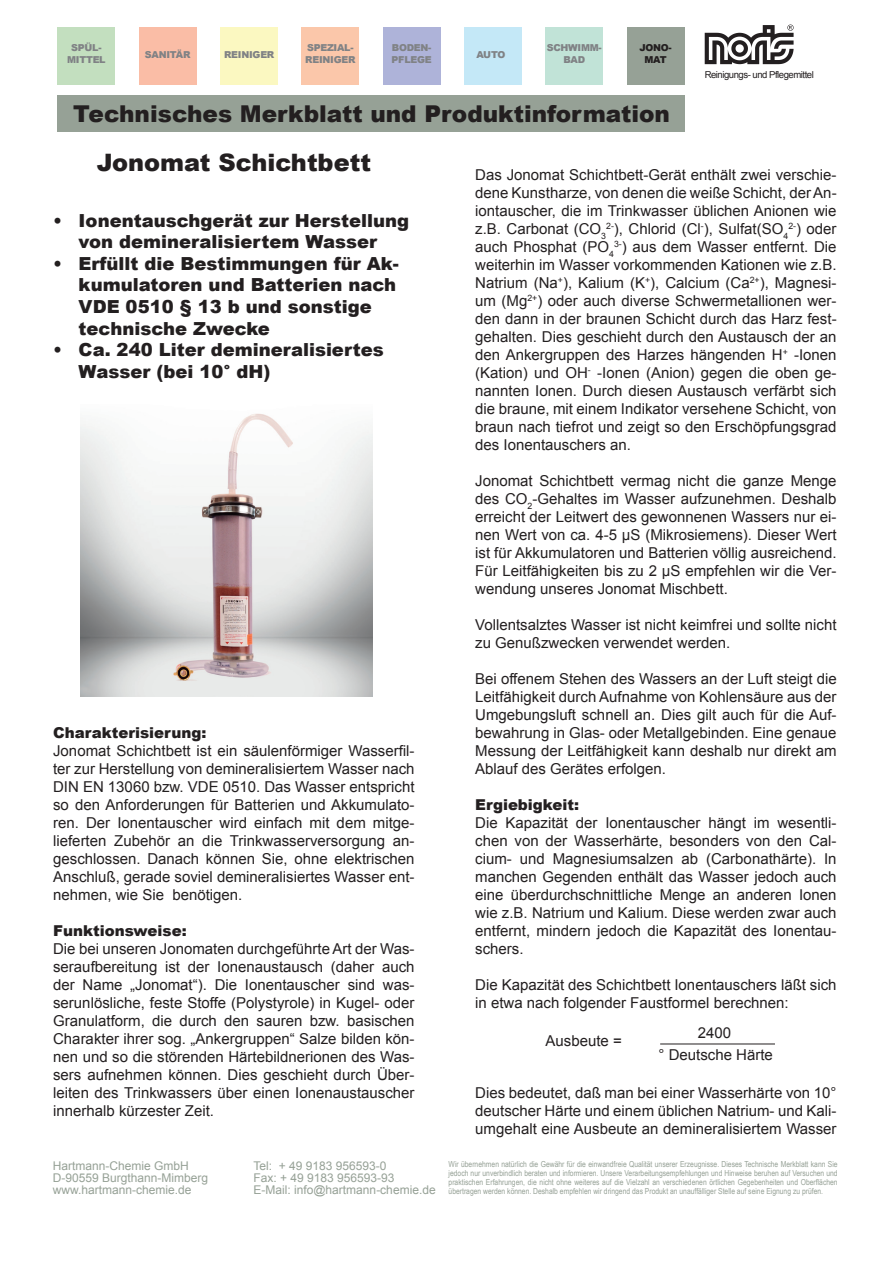
<style>
.page{position:relative;width:893px;height:1263px;background:#fff}
.page>*{position:absolute;margin:0;border:0;box-sizing:border-box;transform-origin:0 0}
.t1{font:900 24px "Arial";color:#231f20}
.t2{font:900 23.25px "Arial";color:#231f20}
.t3{font:900 18px/21.6px "Arial";color:#231f20}
.t4{font:15px/18px "Arial";color:#231f20;text-align:justify}
.t5{font:900 15px "Arial";color:#231f20}
.t6{font:12px/12px "Arial";color:#96a196}
.t7{font:900 9.6px/12.3px "Arial";letter-spacing:-.025em;color:#808285}
.t8{font:9.6px "Arial";letter-spacing:-.05em;color:#231f20}
.t9{font:900 9.6px/12.3px "Arial";letter-spacing:-.025em;color:#231f20;text-align:center}
.t10{font:8.25px/9px "Arial Narrow";color:#96a196;text-align:justify}
</style>
<div class="page">
<div style="left:383px;top:27px;width:58px;height:58px;background:#aeb3d9"></div>
<div style="left:464px;top:27px;width:58px;height:58px;background:#c4e8f7"></div>
<div style="left:301px;top:27px;width:58px;height:58px;background:#fbc7aa"></div>
<div style="left:220px;top:27px;width:58px;height:58px;background:#fbf8c1"></div>
<div style="left:627px;top:27px;width:58px;height:58px;background:#96a196"></div>
<div style="left:545px;top:27px;width:58px;height:58px;background:#c1e3d7"></div>
<div style="left:57px;top:27px;width:58px;height:58px;background:#c3dfbf"></div>
<div style="left:139px;top:27px;width:58px;height:58px;background:#fabda6"></div>
<svg style="left:705px;top:25px;width:89px;height:39px"></svg>
<div style="left:57px;top:95px;width:628px;height:37px;background:#96a196"></div>
<img style="left:81px;top:413px;width:292px;height:284px">
<hr style="left:660px;top:1043px;width:115px;height:1px;background:#231f20">
<p class="t7" style="left:67px;top:41px;width:40px;text-align:center">SPÜL-<br>MITTEL</p>
<p class="t7" style="left:145px;top:48px;width:47px">SANITÄR</p>
<p class="t7" style="left:305px;top:41px;width:52px">SPEZIAL-<br>REINIGER</p>
<p class="t7" style="left:392px;top:41px;width:42px">BODEN-<br>PFLEGE</p>
<p class="t7" style="left:224px;top:48px;width:52px">REINIGER</p>
<p class="t7" style="left:476px;top:48px;width:30px">AUTO</p>
<p class="t7" style="left:547px;top:41px;width:57px;text-align:center">SCHWIMM-<br>BAD</p>
<p class="t9" style="left:639px;top:41px;width:34px">JONO-<br>MAT</p>
<h2 class="t2" style="left:73px;top:97px;width:598px">Technisches Merkblatt und Produktinformation</h2>
<p class="t8" style="left:705px;top:68px;width:111px">Reinigungs- und Pflegemittel</p>
<h1 class="t1" style="left:97px;top:145px;width:276px">Jonomat Schichtbett</h1>
<p class="t3" style="left:53px;top:209px;width:357px;text-align:center">• Ionentauschgerät zur Herstellung von demineralisiertem Wasser</p>
<p class="t3" style="left:79px;top:252px;width:322px;text-indent:-26px">• Erfüllt die Bestimmungen für Ak&shy;kumulatoren und Batterien nach<br>VDE 0510 § 13 b und sonstige technische Zwecke</p>
<p class="t3" style="left:79px;top:338px;width:307px;text-indent:-26px">• Ca. 240 Liter demineralisiertes<br>Wasser (bei 10° dH)</p>
<p class="t5" style="left:53px;top:722px;width:155px">Charakterisierung:</p>
<p class="t4" style="left:53px;top:742px;width:363px">Jonomat Schichtbett ist ein säulenförmiger Wasserfil&shy;ter zur Herstellung von demineralisiertem Wasser nach DIN EN 13060 bzw. VDE 0510. Das Wasser entspricht so den Anforderungen für Batterien und Akkumulato&shy;ren. Der Ionentauscher wird einfach mit dem mitge&shy;lieferten Zubehör an die Trinkwasserversorgung an&shy;geschlossen. Danach können Sie, ohne elektrischen Anschluß, gerade soviel demineralisiertes Wasser ent&shy;nehmen, wie Sie benötigen.</p>
<p class="t5" style="left:53px;top:920px;width:135px">Funktionsweise:</p>
<p class="t4" style="left:53px;top:940px;width:363px">Die bei unseren Jonomaten durchgeführte Art der Was&shy;seraufbereitung ist der Ionenaustausch (daher auch der Name „Jonomat“). Die Ionentauscher sind was&shy;serunlösliche, feste Stoffe (Polystyrole) in Kugel- oder Granulatform, die durch den sauren bzw. basischen Charakter ihrer sog. „Ankergruppen“ Salze bilden kön&shy;nen und so die störenden Härtebildnerionen des Was&shy;sers aufnehmen können. Dies geschieht durch Über&shy;leiten des Trinkwassers über einen Ionenaustauscher innerhalb kürzester Zeit.</p>
<p class="t4" style="left:475px;top:166px;width:363px">Das Jonomat Schichtbett-Gerät enthält zwei verschie&shy;dene Kunstharze, von denen die weiße Schicht, der An&shy;iontauscher, die im Trinkwasser üblichen Anionen wie z.B. Carbonat (CO<sub>3</sub><sup>2-</sup>), Chlorid (Cl<sup>-</sup>), Sulfat(SO<sub>4</sub><sup>2-</sup>) oder auch Phosphat (PO<sub>4</sub><sup>3-</sup>) aus dem Wasser entfernt. Die weiterhin im Wasser vorkommenden Kationen wie z.B.<br>Natrium (Na<sup>+</sup>), Kalium (K<sup>+</sup>), Calcium (Ca<sup>2+</sup>), Magnesi&shy;um (Mg<sup>2+</sup>) oder auch diverse Schwermetallionen wer&shy;den dann in der braunen Schicht durch das Harz fest&shy;gehalten. Dies geschieht durch den Austausch der an den Ankergruppen des Harzes hängenden H<sup>+</sup> -Ionen (Kation) und OH<sup>-</sup> -Ionen (Anion) gegen die oben ge&shy;nannten Ionen. Durch diesen Austausch verfärbt sich die braune, mit einem Indikator versehene Schicht, von braun nach tiefrot und zeigt so den Erschöpfungsgrad des Ionentauschers an.</p>
<p class="t4" style="left:475px;top:472px;width:363px">Jonomat Schichtbett vermag nicht die ganze Menge des CO<sub>2</sub>-Gehaltes im Wasser aufzunehmen. Deshalb erreicht der Leitwert des gewonnenen Wassers nur ei&shy;nen Wert von ca. 4-5 μS (Mikrosiemens). Dieser Wert ist für Akkumulatoren und Batterien völlig ausreichend.<br>Für Leitfähigkeiten bis zu 2 μS empfehlen wir die Ver&shy;wendung unseres Jonomat Mischbett.</p>
<p class="t4" style="left:475px;top:616px;width:363px">Vollentsalztes Wasser ist nicht keimfrei und sollte nicht zu Genußzwecken verwendet werden.</p>
<p class="t4" style="left:475px;top:670px;width:363px">Bei offenem Stehen des Wassers an der Luft steigt die Leitfähigkeit durch Aufnahme von Kohlensäure aus der Umgebungsluft schnell an. Dies gilt auch für die Auf&shy;bewahrung in Glas- oder Metallgebinden. Eine genaue Messung der Leitfähigkeit kann deshalb nur direkt am Ablauf des Gerätes erfolgen.</p>
<p class="t5" style="left:475px;top:794px;width:105px">Ergiebigkeit:</p>
<p class="t4" style="left:475px;top:814px;width:363px">Die Kapazität der Ionentauscher hängt im wesentli&shy;chen von der Wasserhärte, besonders von den Cal&shy;cium- und Magnesiumsalzen ab (Carbonathärte). In manchen Gegenden enthält das Wasser jedoch auch eine überdurchschnittliche Menge an anderen Ionen wie z.B. Natrium und Kalium. Diese werden zwar auch entfernt, mindern jedoch die Kapazität des Ionentau&shy;schers.</p>
<p class="t4" style="left:475px;top:976px;width:363px">Die Kapazität des Schichtbett Ionentauschers läßt sich in etwa nach folgender Faustformel berechnen:</p>
<p class="t4" style="left:545px;top:1032px;width:78px">Ausbeute =</p>
<p class="t4" style="left:659px;top:1022px;width:116px;line-height:21.8px;text-align:center">2400<br>° Deutsche Härte</p>
<p class="t4" style="left:475px;top:1084px;width:363px">Dies bedeutet, daß man bei einer Wasserhärte von 10° deutscher Härte und einem üblichen Natrium- und Kali&shy;umgehalt eine Ausbeute an demineralisiertem Wasser</p>
<p class="t6" style="left:53px;top:1159px;width:157px">Hartmann-Chemie GmbH<br>D-90559 Burgthann-Mimberg www.hartmann-chemie.de</p>
<p class="t10" style="left:449px;top:1159px;width:391px">Wir übernehmen natürlich die Gewähr für die einwandfreie Qualität unserer Erzeugnisse. Dieses Technische Merkblatt kann Sie jedoch nur unverbindlich beraten und informieren. Unsere Verarbeitungsempfehlungen und Hinweise beruhen auf Versuchen und praktischen Erfahrungen, die nicht ohne weiteres auf die Vielzahl an verschiedenen örtlichen Gegebenheiten und Oberflächen übertragen werden können. Deshalb empfehlen wir dringend das Produkt an unauffälliger Stelle auf seine Eignung zu prüfen.</p>
<p class="t6" style="left:253px;top:1159px;width:184px">Tel: + 49 9183 956593-0<br>Fax: + 49 9183 956593-93<br>E-Mail: info@hartmann-chemie.de</p>
</div>
